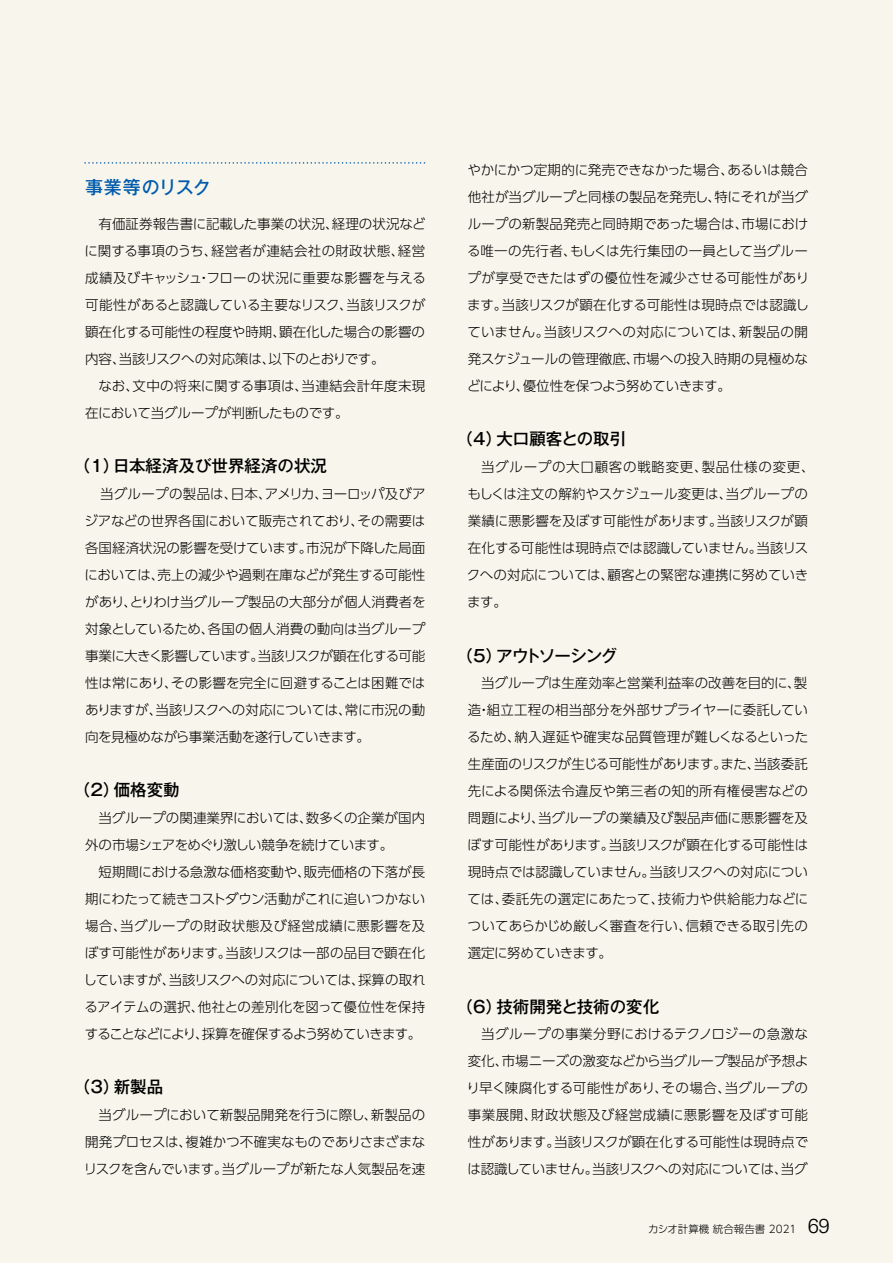
<style>
.page{position:relative;width:893px;height:1263px;background:#f8f6ec}
.page>*{position:absolute;margin:0;border:0;box-sizing:border-box;transform-origin:0 0}
.t1{font:500 18px "Gothic MB101 Pro";letter-spacing:.005em;color:#005bac}
.t2{font:500 16.5px "Gothic MB101 Pro";color:#000}
.t3{font:500 16.5px "Gothic MB101 Pro";letter-spacing:-.06em;color:#000}
.t4{font:300 13.5px/27px "UD Shin Go Pro";letter-spacing:-.01em;color:#000;text-align:justify}
.t5{font:300 10.5px "UD Shin Go Pro";color:#000}
.s1{font-family:"Univers LT Std";font-size:20.25px}
</style>
<div class="page">
<svg style="left:85px;top:162px;width:340px;height:2px"></svg>
<h1 class="t1" style="left:85px;top:172px;width:127px">事業等のリスク</h1>
<p class="t4" style="left:85px;top:209px;width:343px;text-indent:14px">有価証券報告書に記載した事業の状況、経理の状況などに関する事項のうち、経営者が連結会社の財政状態、経営成績及びキャッシュ・フローの状況に重要な影響を与える可能性があると認識している主要なリスク、当該リスクが顕在化する可能性の程度や時期、顕在化した場合の影響の内容、当該リスクへの対応策は、以下のとおりです。</p>
<p class="t4" style="left:85px;top:371px;width:342px;text-indent:13px">なお、文中の将来に関する事項は、当連結会計年度末現在において当グループが判断したものです。</p>
<p class="t2" style="left:74px;top:452px;width:255px">（1）日本経済及び世界経済の状況</p>
<p class="t4" style="left:85px;top:479px;width:343px;text-indent:15px">当グループの製品は、日本、アメリカ、ヨーロッパ及びアジアなどの世界各国において販売されており、その需要は各国経済状況の影響を受けています。市況が下降した局面においては、売上の減少や過剰在庫などが発生する可能性があり、とりわけ当グループ製品の大部分が個人消費者を対象としているため、各国の個人消費の動向は当グループ事業に大きく影響しています。当該リスクが顕在化する可能性は常にあり、その影響を完全に回避することは困難ではありますが、当該リスクへの対応については、常に市況の動向を見極めながら事業活動を遂行していきます。</p>
<p class="t2" style="left:74px;top:776px;width:107px">（2）価格変動</p>
<p class="t4" style="left:85px;top:803px;width:342px;text-indent:14px">当グループの関連業界においては、数多くの企業が国内外の市場シェアをめぐり激しい競争を続けています。</p>
<p class="t4" style="left:84px;top:857px;width:344px;text-indent:15px">短期間における急激な価格変動や、販売価格の下落が長期にわたって続きコストダウン活動がこれに追いつかない場合、当グループの財政状態及び経営成績に悪影響を及ぼす可能性があります。当該リスクは一部の品目で顕在化していますが、当該リスクへの対応については、採算の取れるアイテムの選択、他社との差別化を図って優位性を保持することなどにより、採算を確保するよう努めていきます。</p>
<p class="t2" style="left:74px;top:1073px;width:91px">（3）新製品</p>
<p class="t4" style="left:84px;top:1100px;width:343px;text-indent:15px">当グループにおいて新製品開発を行うに際し、新製品の開発プロセスは、複雑かつ不確実なものでありさまざまなリスクを含んでいます。当グループが新たな人気製品を速</p>
<p class="t4" style="left:467px;top:156px;width:344px">やかにかつ定期的に発売できなかった場合、あるいは競合他社が当グループと同様の製品を発売し、特にそれが当グループの新製品発売と同時期であった場合は、市場における唯一の先行者、もしくは先行集団の一員として当グループが享受できたはずの優位性を減少させる可能性があります。当該リスクが顕在化する可能性は現時点では認識していません。当該リスクへの対応については、新製品の開発スケジュールの管理徹底、市場への投入時期の見極めなどにより、優位性を保つよう努めていきます。</p>
<p class="t2" style="left:457px;top:425px;width:171px">（4）大口顧客との取引</p>
<p class="t4" style="left:467px;top:453px;width:349px;text-align:left;text-indent:14px">当グループの大口顧客の戦略変更、製品仕様の変更、もしくは注文の解約やスケジュール変更は、当グループの業績に悪影響を及ぼす可能性があります。当該リスクが顕在化する可能性は現時点では認識していません。当該リスクへの対応については、顧客との緊密な連携に努めていきます。</p>
<p class="t3" style="left:457px;top:642px;width:162px">（5）アウトソーシング</p>
<p class="t4" style="left:467px;top:669px;width:343px;text-indent:14px">当グループは生産効率と営業利益率の改善を目的に、製造・組立工程の相当部分を外部サプライヤーに委託しているため、納入遅延や確実な品質管理が難しくなるといった生産面のリスクが生じる可能性があります。また、当該委託先による関係法令違反や第三者の知的所有権侵害などの問題により、当グループの業績及び製品声価に悪影響を及ぼす可能性があります。当該リスクが顕在化する可能性は現時点では認識していません。当該リスクへの対応については、委託先の選定にあたって、技術力や供給能力などについてあらかじめ厳しく審査を行い、信頼できる取引先の選定に努めていきます。</p>
<p class="t2" style="left:457px;top:993px;width:204px">（6）技術開発と技術の変化</p>
<p class="t4" style="left:467px;top:1020px;width:343px;text-indent:15px">当グループの事業分野におけるテクノロジーの急激な変化、市場ニーズの激変などから当グループ製品が予想より早く陳腐化する可能性があり、その場合、当グループの事業展開、財政状態及び経営成績に悪影響を及ぼす可能性があります。当該リスクが顕在化する可能性は現時点では認識していません。当該リスクへの対応については、当グ</p>
<p class="t5" style="left:638px;top:1221px;width:193px">　カシオ計算機 統合報告書 2021　<span class="s1">69</span></p>
</div>
